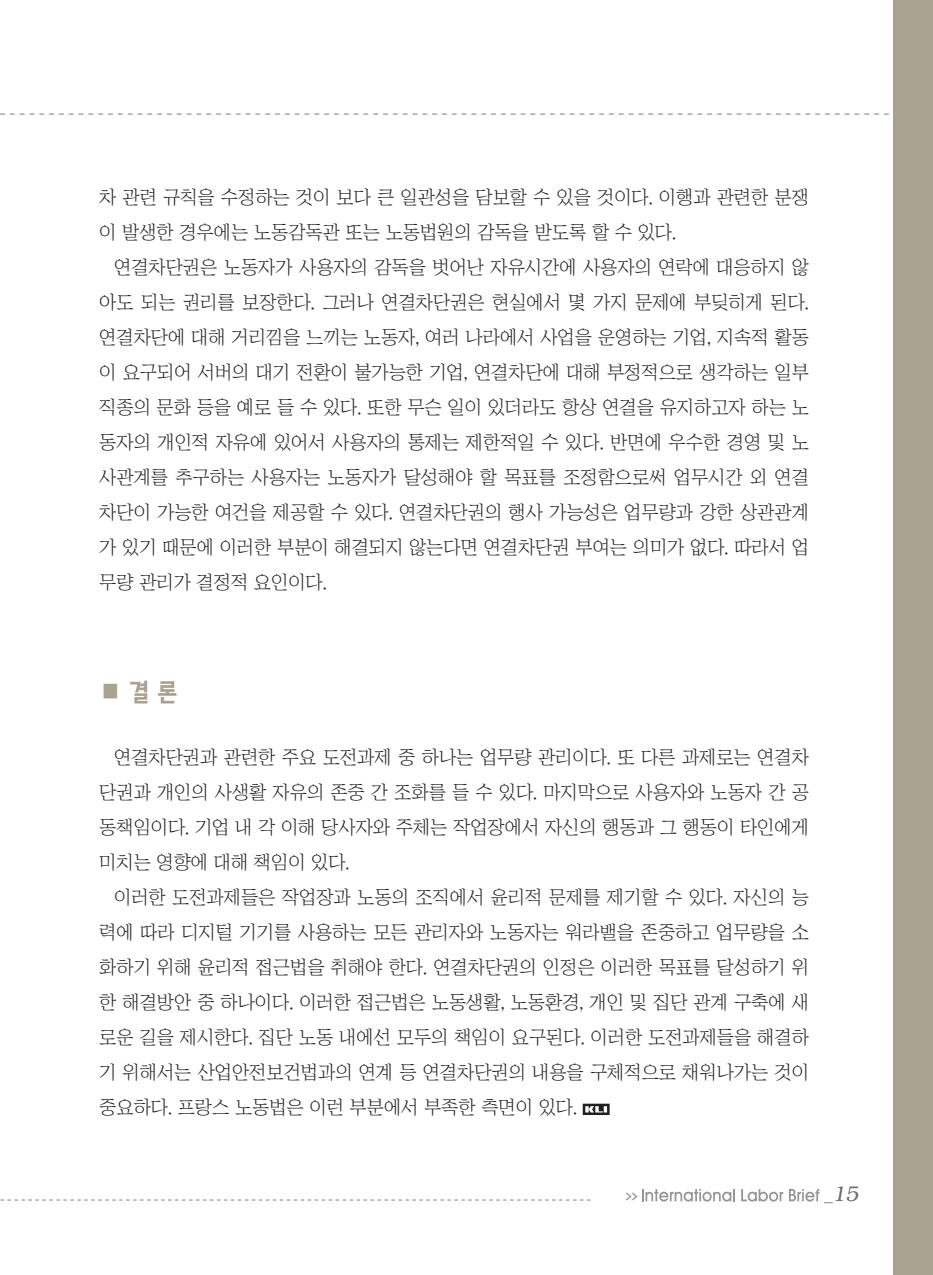
<style>
.page{position:relative;width:933px;height:1275px;background:#fff}
.page>*{position:absolute;margin:0;border:0;box-sizing:border-box;transform-origin:0 0}
.서론{font:24.5px "KBI Zfor SM Esgo H";color:#aaa291}
.t1{font:italic 300 21px "Bookman";color:#6c6d70}
.본문{font:18.9px/35px "Chosunilbo NM";color:#231f20;text-align:justify}
.t2{font:700 7.88px "Ko Pub Dotum";color:#939598;scale:2 1}
.s1{font-family:"Helvetica";font-weight:400;font-style:normal;font-size:17.5px}
</style>
<div class="page">
<svg style="left:0;top:113px;width:889px;height:2px"></svg>
<div style="left:893px;top:0;width:40px;height:1275px;background:#aaa291"></div>
<svg style="left:0;top:1199px;width:590px;height:1px"></svg>
<svg style="left:642px;top:1189px;width:93px;height:13px"></svg>
<svg style="left:741px;top:1189px;width:42px;height:13px"></svg>
<svg style="left:789px;top:1189px;width:30px;height:12px"></svg>
<svg style="left:582px;top:1104px;width:27px;height:11px"></svg>
<p class="본문" style="left:99px;top:179px;width:711px">차 관련 규칙을 수정하는 것이 보다 큰 일관성을 담보할 수 있을 것이다. 이행과 관련한 분쟁 이 발생한 경우에는 노동감독관 또는 노동법원의 감독을 받도록 할 수 있다.</p>
<p class="본문" style="left:99px;top:249px;width:711px;text-indent:15px">연결차단권은 노동자가 사용자의 감독을 벗어난 자유시간에 사용자의 연락에 대응하지 않 아도 되는 권리를 보장한다. 그러나 연결차단권은 현실에서 몇 가지 문제에 부딪히게 된다. 연결차단에 대해 거리낌을 느끼는 노동자, 여러 나라에서 사업을 운영하는 기업, 지속적 활동 이 요구되어 서버의 대기 전환이 불가능한 기업, 연결차단에 대해 부정적으로 생각하는 일부 직종의 문화 등을 예로 들 수 있다. 또한 무슨 일이 있더라도 항상 연결을 유지하고자 하는 노 동자의 개인적 자유에 있어서 사용자의 통제는 제한적일 수 있다. 반면에 우수한 경영 및 노 사관계를 추구하는 사용자는 노동자가 달성해야 할 목표를 조정함으로써 업무시간 외 연결 차단이 가능한 여건을 제공할 수 있다. 연결차단권의 행사 가능성은 업무량과 강한 상관관계 가 있기 때문에 이러한 부분이 해결되지 않는다면 연결차단권 부여는 의미가 없다. 따라서 업 무량 관리가 결정적 요인이다.</p>
<p class="서론" style="left:99px;top:677px;width:80px">■ 결 론</p>
<p class="본문" style="left:99px;top:739px;width:711px;text-indent:15px">연결차단권과 관련한 주요 도전과제 중 하나는 업무량 관리이다. 또 다른 과제로는 연결차 단권과 개인의 사생활 자유의 존중 간 조화를 들 수 있다. 마지막으로 사용자와 노동자 간 공 동책임이다. 기업 내 각 이해 당사자와 주체는 작업장에서 자신의 행동과 그 행동이 타인에게 미치는 영향에 대해 책임이 있다.</p>
<p class="본문" style="left:99px;top:879px;width:711px;text-indent:15px">이러한 도전과제들은 작업장과 노동의 조직에서 윤리적 문제를 제기할 수 있다. 자신의 능 력에 따라 디지털 기기를 사용하는 모든 관리자와 노동자는 워라밸을 존중하고 업무량을 소 화하기 위해 윤리적 접근법을 취해야 한다. 연결차단권의 인정은 이러한 목표를 달성하기 위 한 해결방안 중 하나이다. 이러한 접근법은 노동생활, 노동환경, 개인 및 집단 관계 구축에 새 로운 길을 제시한다. 집단 노동 내에선 모두의 책임이 요구된다. 이러한 도전과제들을 해결하 기 위해서는 산업안전보건법과의 연계 등 연결차단권의 내용을 구체적으로 채워나가는 것이 중요하다. 프랑스 노동법은 이런 부분에서 부족한 측면이 있다.</p>
<p class="t2" style="left:625px;top:1192px;width:8px">&gt;&gt;</p>
<p class="t1" style="left:824px;top:1182px;width:36px"><span class="s1">_</span>15</p>
</div>
